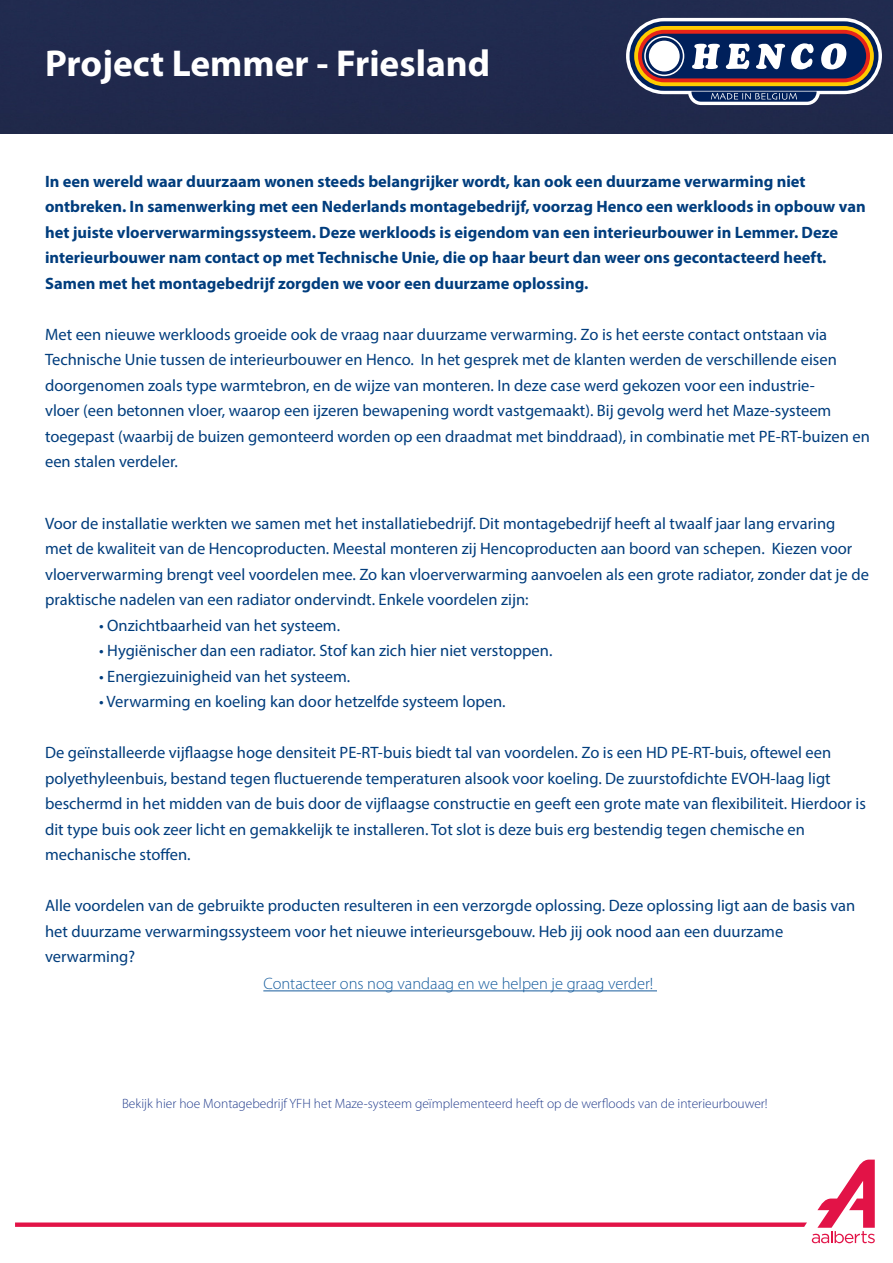
<style>
.page{position:relative;width:893px;height:1263px;background:#fff}
.page>*{position:absolute;margin:0;border:0;box-sizing:border-box;transform-origin:0 0}
.t1{font:700 37.5px "Myriad Pro";color:#fff}
.t2{font:16.5px/25.5px "Myriad Pro";color:#013d7d}
.t3{font:700 16.5px/25.5px "Myriad Pro";color:#013d7d}
.t4{font:300 16.5px "Myriad Pro";color:#175d9e}
.t5{font:300 13.5px "Myriad Pro";color:#253f8e}
</style>
<div class="page">
<div style="left:0;top:0;width:893px;height:134px;background:#20294d"></div>
<svg style="left:626px;top:18px;width:256px;height:87px"></svg>
<hr style="left:263px;top:990px;width:394px;height:1px;background:#175d9e">
<svg style="left:15px;top:1159px;width:860px;height:84px"></svg>
<p class="t1" style="left:45px;top:43px;width:447px">Project Lemmer - Friesland</p>
<p class="t3" style="left:45px;top:169px;width:822px">In een wereld waar duurzaam wonen steeds belangrijker wordt, kan ook een duurzame verwarming niet ontbreken. In samenwerking met een Nederlands montagebedrijf, voorzag Henco een werkloods in opbouw van het juiste vloerverwarmingssysteem. Deze werkloods is eigendom van een interieurbouwer in Lemmer. Deze interieurbouwer nam contact op met Technische Unie, die op haar beurt dan weer ons gecontacteerd heeft.<br>Samen met het montagebedrijf zorgden we voor een duurzame oplossing.</p>
<p class="t2" style="left:45px;top:321px;width:826px">Met een nieuwe werkloods groeide ook de vraag naar duurzame verwarming. Zo is het eerste contact ontstaan via Technische Unie tussen de interieurbouwer en Henco. In het gesprek met de klanten werden de verschillende eisen doorgenomen zoals type warmtebron, en de wijze van monteren. In deze case werd gekozen voor een industrie-<br>vloer (een betonnen vloer, waarop een ijzeren bewapening wordt vastgemaakt). Bij gevolg werd het Maze-systeem toegepast (waarbij de buizen gemonteerd worden op een draadmat met binddraad), in combinatie met PE-RT-buizen en een stalen verdeler.</p>
<p class="t2" style="left:45px;top:510px;width:825px">Voor de installatie werkten we samen met het installatiebedrijf. Dit montagebedrijf heeft al twaalf jaar lang ervaring<br>met de kwaliteit van de Hencoproducten. Meestal monteren zij Hencoproducten aan boord van schepen. Kiezen voor vloerverwarming brengt veel voordelen mee. Zo kan vloerverwarming aanvoelen als een grote radiator, zonder dat je de praktische nadelen van een radiator ondervindt. Enkele voordelen zijn:</p>
<p class="t2" style="left:99px;top:612px;width:243px">• Onzichtbaarheid van het systeem.</p>
<p class="t2" style="left:99px;top:638px;width:455px">• Hygiënischer dan een radiator. Stof kan zich hier niet verstoppen.</p>
<p class="t2" style="left:99px;top:663px;width:253px">• Energiezuinigheid van het systeem.</p>
<p class="t2" style="left:99px;top:689px;width:408px">• Verwarming en koeling kan door hetzelfde systeem lopen.</p>
<p class="t2" style="left:45px;top:740px;width:822px">De geïnstalleerde vijflaagse hoge densiteit PE-RT-buis biedt tal van voordelen. Zo is een HD PE-RT-buis, oftewel een polyethyleenbuis, bestand tegen fluctuerende temperaturen alsook voor koeling. De zuurstofdichte EVOH-laag ligt beschermd in het midden van de buis door de vijflaagse constructie en geeft een grote mate van flexibiliteit. Hierdoor is dit type buis ook zeer licht en gemakkelijk te installeren. Tot slot is deze buis erg bestendig tegen chemische en mechanische stoffen.</p>
<p class="t2" style="left:45px;top:893px;width:812px">Alle voordelen van de gebruikte producten resulteren in een verzorgde oplossing. Deze oplossing ligt aan de basis van het duurzame verwarmingssysteem voor het nieuwe interieursgebouw. Heb jij ook nood aan een duurzame verwarming?</p>
<p class="t4" style="left:263px;top:975px;width:391px">Contacteer ons nog vandaag en we helpen je graag verder!</p>
<p class="t5" style="left:122px;top:1096px;width:647px">Bekijk hier hoe Montagebedrijf YFH het Maze-systeem geïmplementeerd heeft op de werfloods van de interieurbouwer!</p>
</div>
